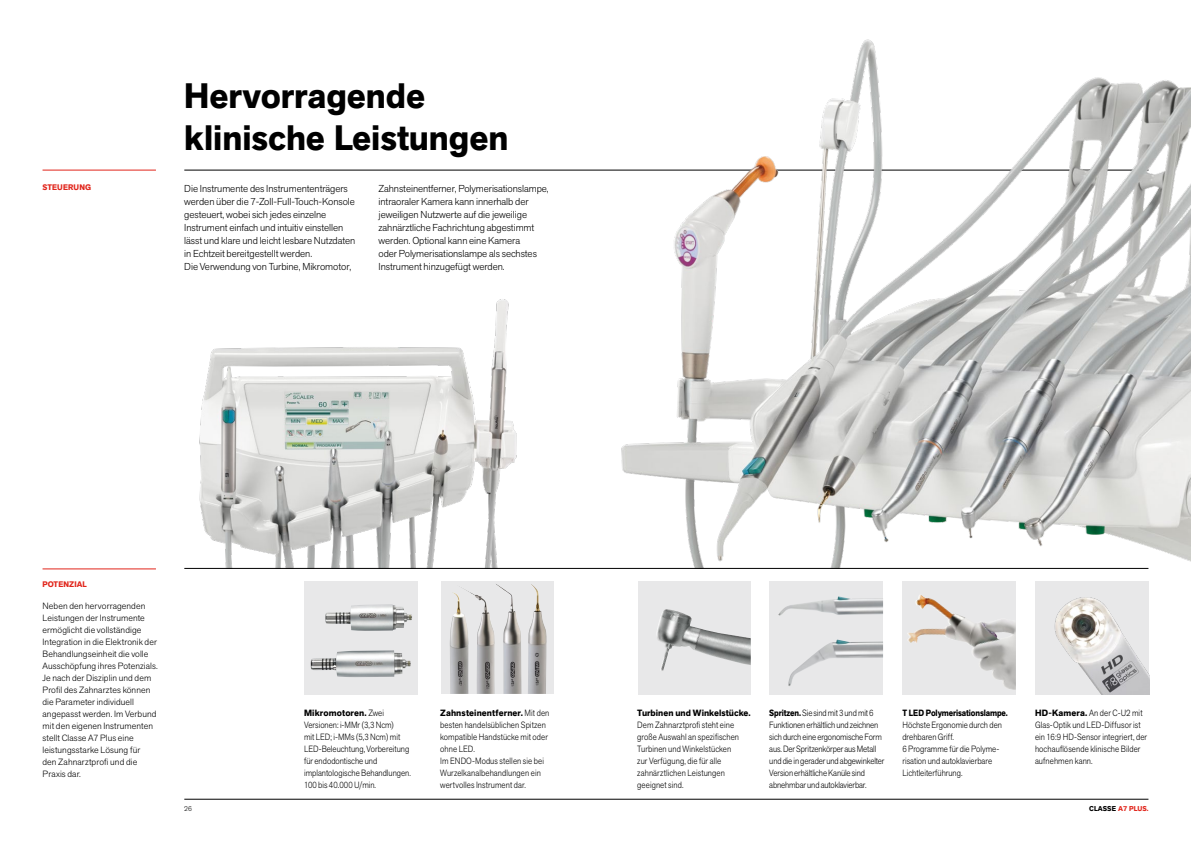
<style>
.page{position:relative;width:1191px;height:842px;background:#fff}
.page>*{position:absolute;margin:0;border:0;box-sizing:border-box;transform-origin:0 0}
.Titolo{font:700 35px/42px "Akzid Grtsk Next";color:#000}
.Testo{font:300 10px/13px "Akzid Grtsk Next";letter-spacing:-.005em;color:#000}
.Testo_descrizione{font:300 9px/12px "Akzid Grtsk Next";letter-spacing:.005em;color:#000;scale:.9 1}
.Testo_descrizione-2{font:300 9px/12px "Akzid Grtsk Next";letter-spacing:.005em;color:#000}
.Testo_descrizione-3{font:300 9px/12px "Akzid Grtsk Next";letter-spacing:-.015em;color:#000;scale:.9 1}
.Titoletto{font:700 8px "Akzid Grtsk Next";letter-spacing:.01em;color:#e1251b}
.t1{font:700 7px "Akzid Grtsk Next";letter-spacing:.01em;color:#e1251b}
.t2{font:300 7px "Akzid Grtsk Next";color:#000}
.s1{font-weight:700}
.s2{color:#000}
</style>
<div class="page">
<hr style="left:184px;top:170px;width:964px;height:1px;background:#000">
<hr style="left:184px;top:799px;width:964px;height:1px;background:#000">
<hr style="left:43px;top:170px;width:113px;height:1px;background:#e1251b">
<img style="left:595px;top:39px;width:596px;height:529px">
<img style="left:185px;top:299px;width:349px;height:269px">
<hr style="left:184px;top:568px;width:964px;height:1px;background:#000">
<div style="left:902px;top:581px;width:114px;height:114px;background:#e8e8e9"></div>
<img style="left:907px;top:595px;width:109px;height:95px">
<div style="left:769px;top:581px;width:114px;height:114px;background:#e8e8e9"></div>
<img style="left:778px;top:596px;width:105px;height:90px">
<div style="left:304px;top:581px;width:113px;height:114px;background:#e8e8e9"></div>
<img style="left:325px;top:604px;width:87px;height:27px">
<img style="left:311px;top:650px;width:100px;height:27px">
<img style="left:1035px;top:581px;width:114px;height:114px">
<div style="left:638px;top:581px;width:112px;height:114px;background:#e8e8e9"></div>
<img style="left:657px;top:609px;width:93px;height:62px">
<div style="left:441px;top:581px;width:112px;height:113px;background:#e8e8e9"></div>
<img style="left:450px;top:592px;width:7px;height:102px">
<img style="left:457px;top:584px;width:64px;height:110px">
<img style="left:528px;top:584px;width:18px;height:110px">
<hr style="left:43px;top:569px;width:113px;height:1px;background:#e1251b">
<p class="Titoletto" style="left:43px;top:182px;width:50px">STEUERUNG</p>
<p class="Titolo" style="left:184px;top:75px;width:326px">Hervorragende klinische Leistungen</p>
<p class="Testo" style="left:184px;top:182px;width:172px">Die Instrumente des Instrumententrägers werden über die 7-Zoll-Full-Touch-Konsole gesteuert, wobei sich jedes einzelne Instrument einfach und intuitiv einstellen lässt und klare und leicht lesbare Nutzdaten in Echtzeit bereitgestellt werden.</p>
<p class="Testo" style="left:184px;top:260px;width:169px">Die Verwendung von Turbine, Mikromotor,</p>
<p class="Testo" style="left:378px;top:182px;width:172px">Zahnsteinentferner, Polymerisationslampe, intraoraler Kamera kann innerhalb der jeweiligen Nutzwerte auf die jeweilige zahnärztliche Fachrichtung abgestimmt werden. Optional kann eine Kamera<br>oder Polymerisationslampe als sechstes Instrument hinzugefügt werden.</p>
<p class="Titoletto" style="left:43px;top:579px;width:46px">POTENZIAL</p>
<p class="Testo_descrizione-2" style="left:43px;top:600px;width:117px">Neben den hervorragenden<br>Leistungen der Instrumente ermöglicht die vollständige<br>Integration in die Elektronik der<br>Behandlungseinheit die volle<br>Ausschöpfung ihres Potenzials.<br>Je nach der Disziplin und dem<br>Profil des Zahnarztes können die Parameter individuell angepasst werden. Im Verbund mit den eigenen Instrumenten stellt Classe A7 Plus eine leistungsstarke Lösung für</p>
<p class="Testo_descrizione-2" style="left:43px;top:756px;width:96px">den Zahnarztprofi und die<br>Praxis dar.</p>
<p class="Testo_descrizione-3" style="left:769px;top:706px;width:129px"><span class="s1">Spritzen.</span>Sie sind mit 3 und mit 6<br>Funktionen erhältlich und zeichnen sich durch eine ergonomische Form aus. Der Spritzenkörper aus Metall und die in gerader und abgewinkelter Version erhältliche Kanüle sind abnehmbar und autoklavierbar.</p>
<p class="Testo_descrizione" style="left:440px;top:706px;width:123px"><span class="s1">Zahnsteinentferner.</span> Mit den besten handelsüblichen Spitzen kompatible Handstücke mit oder ohne LED.<br>Im ENDO-Modus stellen sie bei<br>Wurzelkanalbehandlungen ein wertvolles Instrument dar.</p>
<p class="Testo_descrizione" style="left:902px;top:706px;width:119px"><span class="s1">T LED Polymerisationslampe.<br></span>Höchste Ergonomie durch den drehbaren Griff.<br>6 Programme für die Polyme&shy;risation und autoklavierbare<br>Lichtleiterführung.</p>
<p class="Testo_descrizione" style="left:304px;top:706px;width:120px"><span class="s1">Mikromotoren.</span> Zwei<br>Versionen: i-MMr (3,3 Ncm)<br>mit LED; i-MMs (5,3 Ncm) mit<br>LED-Beleuchtung, Vorbereitung für endodontische und implantologische Behandlungen.<br>100 bis 40.000 U/min.</p>
<p class="Testo_descrizione" style="left:637px;top:706px;width:127px"><span class="s1">Turbinen und Winkelstücke.<br></span>Dem Zahnarztprofi steht eine große Auswahl an spezifischen<br>Turbinen und Winkelstücken<br>zur Verfügung, die für alle zahnärztlichen Leistungen geeignet sind.</p>
<p class="Testo_descrizione" style="left:1035px;top:706px;width:126px"><span class="s1">HD-Kamera.</span> An der C-U2 mit<br>Glas-Optik und LED-Diffusor ist ein 16:9 HD-Sensor integriert, der hochauflösende klinische Bilder aufnehmen kann.</p>
<p class="t2" style="left:184px;top:804px;width:9px">26</p>
<p class="t1" style="left:1089px;top:804px;width:61px"><span class="s2">CLASSE</span> A7 PLUS.</p>
</div>
